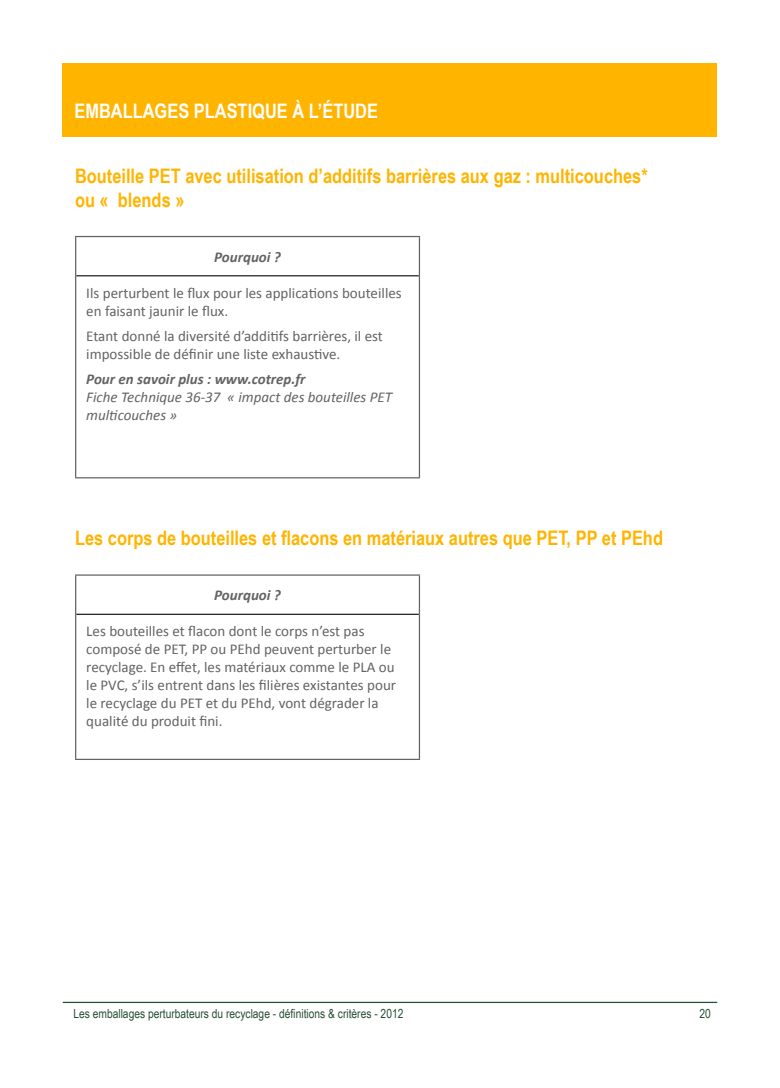
<style>
.page{position:relative;width:780px;height:1088px;background:#fff}
.page>*{position:absolute;margin:0;border:0;box-sizing:border-box;transform-origin:0 0}
.t1{font:700 20px "Arial Narrow";color:#ffb400}
.t2{font:700 20px "Arial Narrow";color:#fff}
.t3{font:15px/18px "Calibri";color:#636366}
.t4{font:italic 15px/18px "Calibri";color:#636366}
.t5{font:italic 700 15px "Calibri";color:#636366}
.t6{font:12.5px "Arial Narrow";color:#284e36}
</style>
<div class="page">
<hr style="left:63px;top:1002px;width:654px;height:1px;background:#284e36">
<div style="left:63px;top:63px;width:654px;height:74px;background:#ffb400"></div>
<hr style="left:75px;top:236px;width:345px;height:1px;background:#636366">
<hr style="left:75px;top:237px;width:1px;height:39px;background:#636366">
<hr style="left:419px;top:237px;width:1px;height:39px;background:#636366">
<hr style="left:75px;top:276px;width:1px;height:201px;background:#636366">
<hr style="left:419px;top:276px;width:1px;height:201px;background:#636366">
<hr style="left:75px;top:477px;width:345px;height:1px;background:#636366">
<hr style="left:76px;top:275px;width:343px;height:1px;background:#231f20">
<hr style="left:75px;top:574px;width:345px;height:2px;background:#636366">
<hr style="left:75px;top:576px;width:1px;height:38px;background:#636366">
<hr style="left:419px;top:576px;width:1px;height:38px;background:#636366">
<hr style="left:75px;top:614px;width:1px;height:145px;background:#636366">
<hr style="left:419px;top:614px;width:1px;height:145px;background:#636366">
<hr style="left:75px;top:759px;width:345px;height:1px;background:#636366">
<hr style="left:76px;top:614px;width:343px;height:1px;background:#231f20">
<p class="t2" style="left:74px;top:96px;width:305px">EMBALLAGES PLASTIQUE À L’ÉTUDE</p>
<p class="t1" style="left:75px;top:161px;width:574px">Bouteille PET avec utilisation d’additifs barrières aux gaz : multicouches*</p>
<p class="t1" style="left:75px;top:185px;width:111px">ou « blends »</p>
<p class="t5" style="left:214px;top:247px;width:68px">Pourquoi ?</p>
<p class="t3" style="left:86px;top:283px;width:317px">Ils perturbent le flux pour les applications bouteilles en faisant jaunir le flux.</p>
<p class="t3" style="left:86px;top:326px;width:298px">Etant donné la diversité d’additifs barrières, il est impossible de définir une liste exhaustive.</p>
<p class="t5" style="left:86px;top:370px;width:221px">Pour en savoir plus : www.cotrep.fr</p>
<p class="t4" style="left:86px;top:387px;width:307px">Fiche Technique 36-37 « impact des bouteilles PET multicouches »</p>
<p class="t1" style="left:75px;top:523px;width:589px">Les corps de bouteilles et flacons en matériaux autres que PET, PP et PEhd</p>
<p class="t5" style="left:214px;top:586px;width:68px">Pourquoi ?</p>
<p class="t3" style="left:86px;top:621px;width:311px">Les bouteilles et flacon dont le corps n’est pas composé de PET, PP ou PEhd peuvent perturber le recyclage. En effet, les matériaux comme le PLA ou le PVC, s’ils entrent dans les filières existantes pour le recyclage du PET et du PEhd, vont dégrader la qualité du produit fini.</p>
<p class="t6" style="left:73px;top:1004px;width:331px">Les emballages perturbateurs du recyclage - définitions &amp; critères - 2012</p>
<p class="t6" style="left:699px;top:1004px;width:13px">20</p>
</div>
